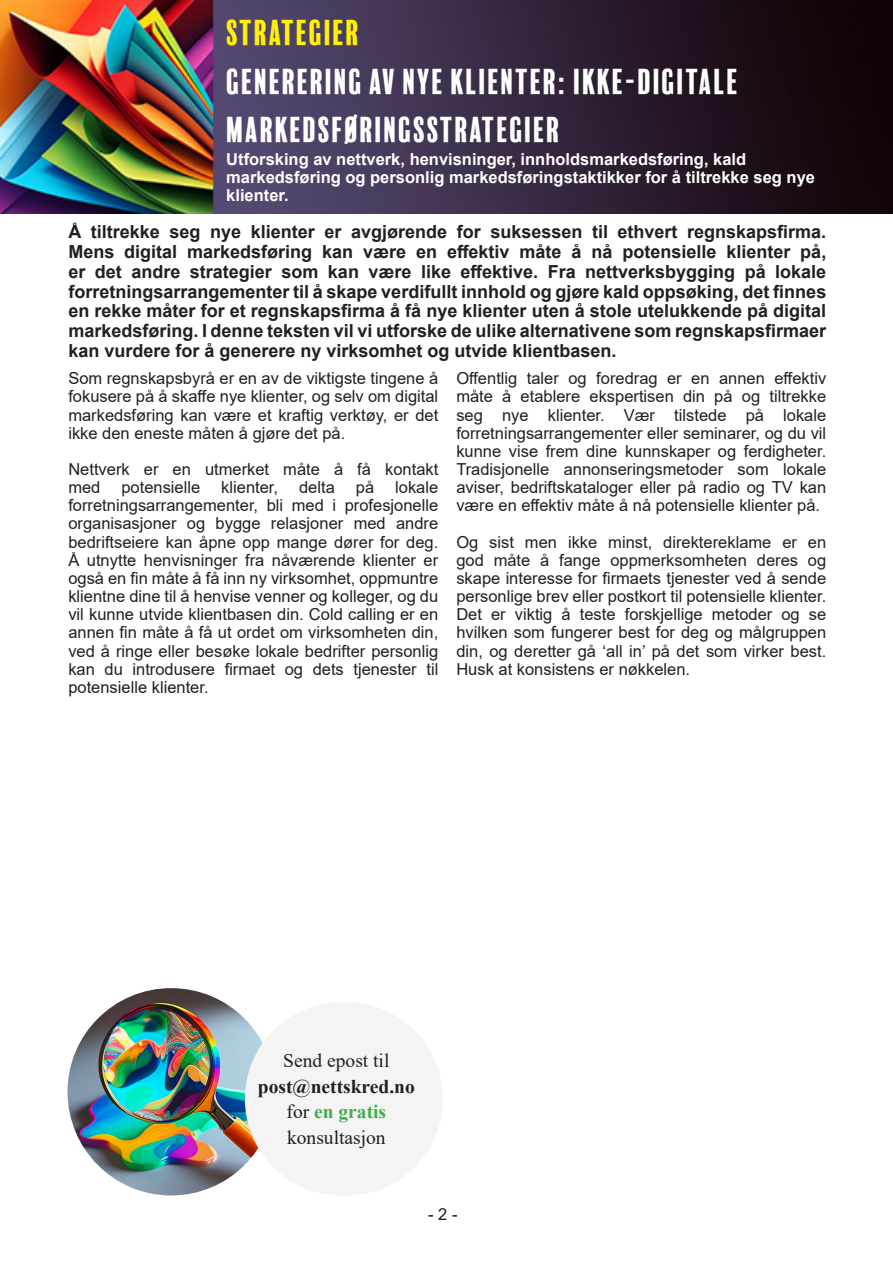
<style>
.page{position:relative;width:893px;height:1263px;background:#fff}
.page>*{position:absolute;margin:0;border:0;box-sizing:border-box;transform-origin:0 0}
.heading_2{font:33px/48px "Balboa Plus Fill";color:#fff}
.heading_1{font:33px "Balboa Plus Fill";color:#fff101}
.t1{font:700 19.5px/25.5px "Times New Roman";color:#231f20;text-align:center}
.t2{font:19.5px "Times New Roman";color:#231f20}
.Ingress{font:700 18px/19.8px "Arial";color:#231f20;text-align:justify}
.body{font:16.5px/18.1px "Arial";color:#231f20;text-align:justify}
.heading_4{font:700 16.5px/18.1px "Arial";color:#fff}
.s1{font-weight:400}
.s2{color:#40ae49}
</style>
<div class="page">
<img style="left:0;top:0;width:892px;height:213px">
<img style="left:68px;top:988px;width:207px;height:207px;border-radius:104px">
<div style="left:245px;top:1002px;width:198px;height:193px;background:#f4f4f4;border-radius:97px"></div>
<p class="heading_1" style="left:226px;top:14px;width:136px">STRATEGIER</p>
<p class="heading_2" style="left:226px;top:58px;width:515px">GENERERING AV NYE KLIENTER: IKKE-DIGITALE<br>MARKEDSFØRINGSSTRATEGIER</p>
<p class="heading_4" style="left:226px;top:150px;width:590px">Utforsking av nettverk, henvisninger, innholdsmarkedsføring, kald markedsføring og personlig markedsføringstaktikker for å tiltrekke seg nye klienter.</p>
<p class="Ingress" style="left:68px;top:222px;width:759px">Å tiltrekke seg nye klienter er avgjørende for suksessen til ethvert regnskapsfirma.<br>Mens digital markedsføring kan være en effektiv måte å nå potensielle klienter på, er det andre strategier som kan være like effektive. Fra nettverksbygging på lokale forretningsarrangementer til å skape verdifullt innhold og gjøre kald oppsøking, det finnes en rekke måter for et regnskapsfirma å få nye klienter uten å stole utelukkende på digital markedsføring. I denne teksten vil vi utforske de ulike alternativene som regnskapsfirmaer kan vurdere for å generere ny virksomhet og utvide klientbasen.</p>
<p class="body" style="left:68px;top:369px;width:371px">Som regnskapsbyrå er en av de viktigste tingene å fokusere på å skaffe nye klienter, og selv om digital markedsføring kan være et kraftig verktøy, er det ikke den eneste måten å gjøre det på.</p>
<p class="body" style="left:68px;top:460px;width:371px">Nettverk er en utmerket måte å få kontakt med</p>
<p class="body" style="left:456px;top:369px;width:371px">Offentlig taler og foredrag er en annen effektiv måte å etablere ekspertisen din på og tiltrekke seg nye klienter. Vær tilstede på lokale forretningsarrangementer eller seminarer, og du vil kunne vise frem dine kunnskaper og ferdigheter.<br>Tradisjonelle annonseringsmetoder som lokale aviser, bedriftskataloger eller på radio og TV kan være en effektiv måte å nå potensielle klienter på.</p>
<p class="body" style="left:456px;top:533px;width:371px">Og sist men ikke minst, direktereklame er en god måte å fange oppmerksomheten deres og skape interesse for firmaets tjenester ved å sende personlige brev eller postkort til potensielle klienter.<br>Det er viktig å teste forskjellige metoder og se hvilken som fungerer best for deg og målgruppen din, og deretter gå ‘all in’ på det som virker best.<br>Husk at konsistens er nøkkelen.</p>
<p class="body" style="left:121px;top:478px;width:80px">potensielle</p>
<p class="body" style="left:221px;top:478px;width:58px">klienter,</p>
<p class="body" style="left:299px;top:478px;width:37px">delta</p>
<p class="body" style="left:356px;top:478px;width:20px">på</p>
<p class="body" style="left:68px;top:478px;width:371px;text-indent:327px">lokale forretningsarrangementer, bli med i profesjonelle organisasjoner og bygge relasjoner med andre bedriftseiere kan åpne opp mange dører for deg.<br>Å utnytte henvisninger fra nåværende klienter er også en fin måte å få inn ny virksomhet, oppmuntre klientne dine til å henvise venner og kolleger, og du vil kunne utvide klientbasen din. Cold calling er en annen fin måte å få ut ordet om virksomheten din, ved å ringe eller besøke lokale bedrifter personlig kan du introdusere firmaet og dets tjenester til potensielle klienter.</p>
<p class="t2" style="left:283px;top:1047px;width:108px">Send epost til</p>
<p class="t1" style="left:258px;top:1073px;width:159px">post@nettskred.no <span class="s1">for</span> <span class="s2">en gratis </span><span class="s1">konsultasjon</span></p>
<p class="body" style="left:428px;top:1204px;width:31px">- 2 -</p>
</div>
